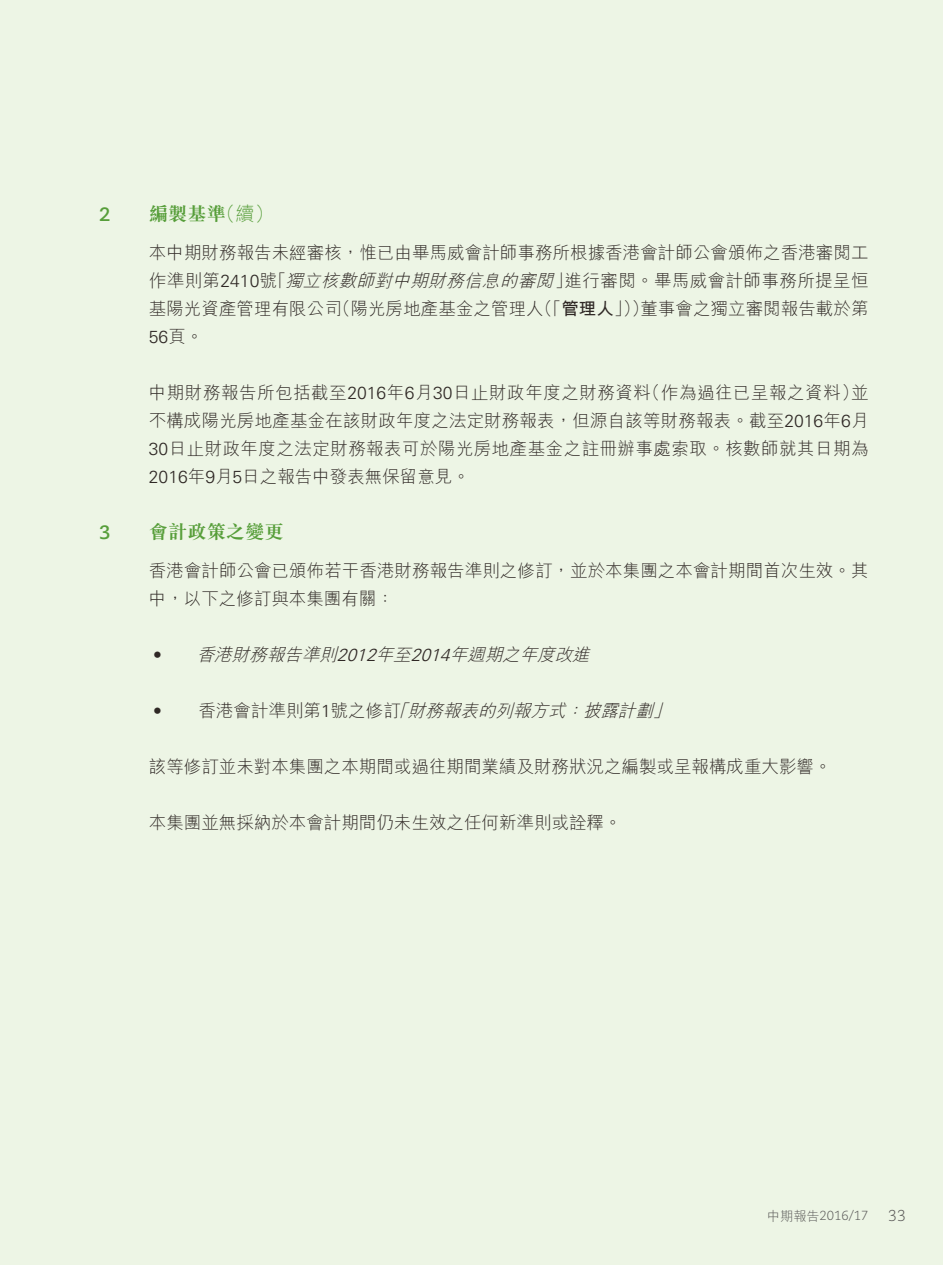
<style>
.page{position:relative;width:943px;height:1265px;background:#fff}
.page>*{position:absolute;margin:0;border:0;box-sizing:border-box;transform-origin:0 0}
.t1{font:19.25px "M Sung HK Bold E Ten B5 H";color:#579e3a}
.t2{font:700 19.25px "Caecilia LT Std";color:#579e3a}
.t3{font:17.5px/28px "M Hei HK Light E Ten B5 H";color:#2f2825;text-align:justify}
.t4{font:italic 17.5px "M Hei HK Light E Ten B5 H";color:#2f2825}
.t5{font:300 17.5px "Univers LT Std";color:#2f2825}
.t6{font:300 15.75px "Caecilia LT Std";color:#595857}
.t7{font:300 13.12px "Caecilia LT Std";color:#595857}
.s1{font-family:"M Hei HK Light E Ten B5 H"}
.s2{font-family:"Univers LT Std";font-weight:300}
.s3{font-style:italic}
.s4{font-family:"M Hei HK Bold E Ten B5 H"}
.s5{font-family:"M Hei HK Light E Ten B5 H";font-weight:400}
.s6{font-family:"Univers LT Std";font-weight:300;font-style:normal}
.s7{font-style:normal}
</style>
<div class="page">
<div style="left:0;top:0;width:942px;height:1265px;background:#edf5e5"></div>
<p class="t2" style="left:99px;top:203px;width:13px">2</p>
<p class="t1" style="left:149px;top:206px;width:127px">編製基準<span class="s1">（續）</span></p>
<p class="t3" style="left:149px;top:241px;width:721px">本中期財務報告未經審核，惟已由畢馬威會計師事務所根據香港會計師公會頒佈之香港審閱工作準則第<span class="s2">2410</span>號「<span class="s3">獨立核數師對中期財務信息的審閱</span>」進行審閱。畢馬威會計師事務所提呈恒基陽光資產管理有限公司（陽光房地產基金之管理人（「<span class="s4">管理人</span>」））董事會之獨立審閱報告載於第</p>
<p class="t5" style="left:149px;top:328px;width:56px">56<span class="s5">頁。</span></p>
<p class="t3" style="left:149px;top:381px;width:721px">中期財務報告所包括截至<span class="s2">2016</span>年<span class="s2">6</span>月<span class="s2">30</span>日止財政年度之財務資料（作為過往已呈報之資料）並不構成陽光房地產基金在該財政年度之法定財務報表，但源自該等財務報表。截至<span class="s2">2016</span>年<span class="s2">6</span>月<span class="s2">30</span>日止財政年度之法定財務報表可於陽光房地產基金之註冊辦事處索取。核數師就其日期為<span class="s2">2016</span>年<span class="s2">9</span>月<span class="s2">5</span>日之報告中發表無保留意見。</p>
<p class="t2" style="left:99px;top:521px;width:13px">3</p>
<p class="t1" style="left:149px;top:524px;width:136px">會計政策之變更</p>
<p class="t3" style="left:149px;top:558px;width:721px">香港會計師公會已頒佈若干香港財務報告準則之修訂，並於本集團之本會計期間首次生效。其中，以下之修訂與本集團有關：</p>
<p class="t4" style="left:153px;top:647px;width:443px"><span class="s6">•</span> 香港財務報告準則<span class="s2">2012</span>年至<span class="s2">2014</span>年週期之年度改進</p>
<p class="t4" style="left:153px;top:703px;width:523px"><span class="s6">•</span> <span class="s7">香港會計準則第</span> <span class="s6">1</span> <span class="s7">號之修訂</span>「財務報表的列報方式：披露計劃」</p>
<p class="t3" style="left:149px;top:754px;width:684px">該等修訂並未對本集團之本期間或過往期間業績及財務狀況之編製或呈報構成重大影響。</p>
<p class="t3" style="left:149px;top:810px;width:474px">本集團並無採納於本會計期間仍未生效之任何新準則或詮釋。</p>
<p class="t7" style="left:767px;top:1208px;width:103px"><span class="s5">中期報告</span>2016/17</p>
<p class="t6" style="left:888px;top:1207px;width:19px">33</p>
</div>
